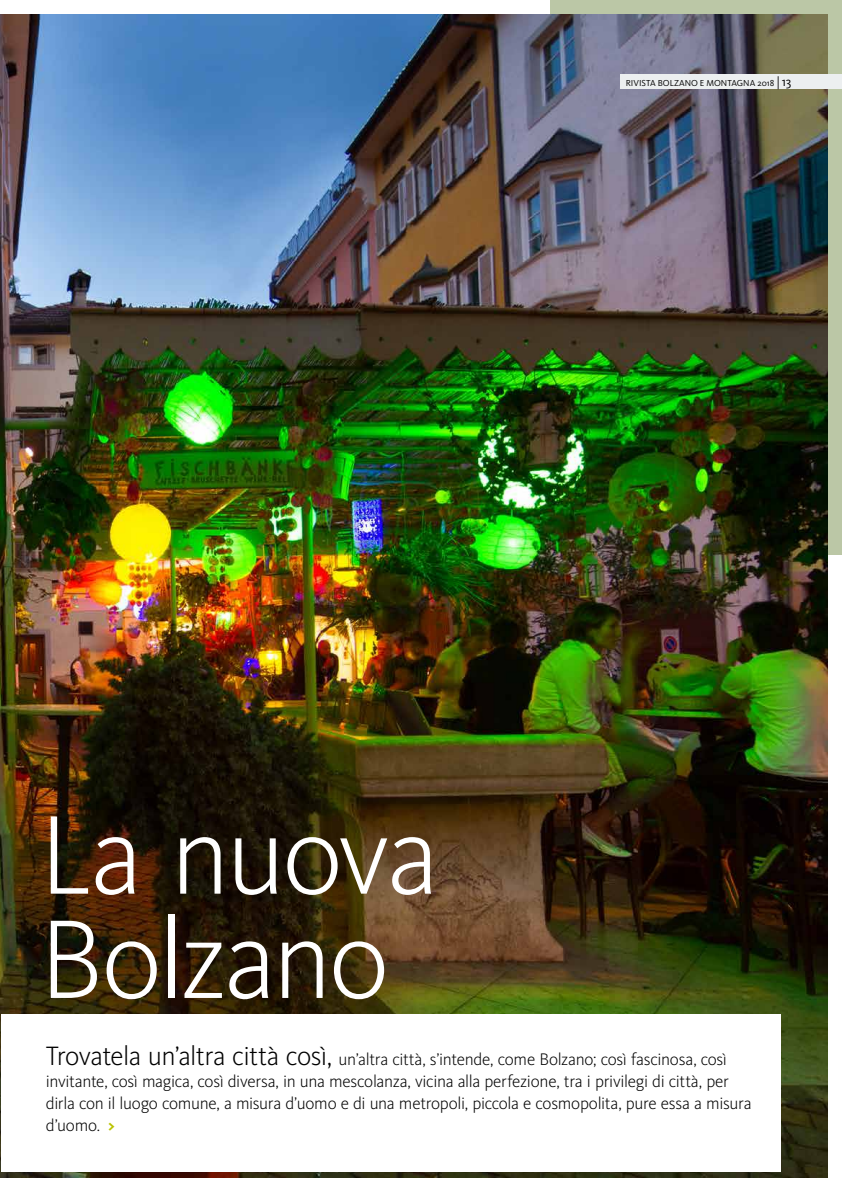
<style>
.page{position:relative;width:842px;height:1191px;background:#fff}
.page>*{position:absolute;margin:0;border:0;box-sizing:border-box;transform-origin:0 0}
.t1{font:300 115.8px/104.3px "Kievit OT";letter-spacing:-.03em;color:#fff}
.t2{font:300 17.4px/22px "Kievit OT";letter-spacing:-.02em;color:#000}
.t3{font:9px "Kievit OT";color:#000}
.s1{font-size:13px}
.s2{font-size:27.5px}
.s3{font-weight:700;color:#bac300}
</style>
<div class="page">
<div style="left:550px;top:0;width:292px;height:555px;background:#bbc7a6"></div>
<img style="left:0;top:14px;width:828px;height:1163px">
<div style="left:1px;top:1014px;width:779px;height:158px;background:#fff"></div>
<div style="left:621px;top:75px;width:221px;height:14px;background:#eceff0"></div>
<p class="t3" style="left:626px;top:78px;width:167px">RIVISTA BOLZANO E MONTAGNA 2018 <span class="s1">|13</span></p>
<h1 class="t1" style="left:39px;top:805px;width:402px">La nuova<br>Bolzano</h1>
<p class="t2" style="left:46px;top:1048px;width:707px"><span class="s2">Trovatela un’altra città così,</span> un’altra città, s’intende, come Bolzano; così fascinosa, così invitante, così magica, così diversa, in una mescolanza, vicina alla perfezione, tra i privilegi di città, per dirla con il luogo comune, a misura d’uomo e di una metropoli, piccola e cosmopolita, pure essa a misura d’uomo. <span class="s3">&gt;</span></p>
</div>
